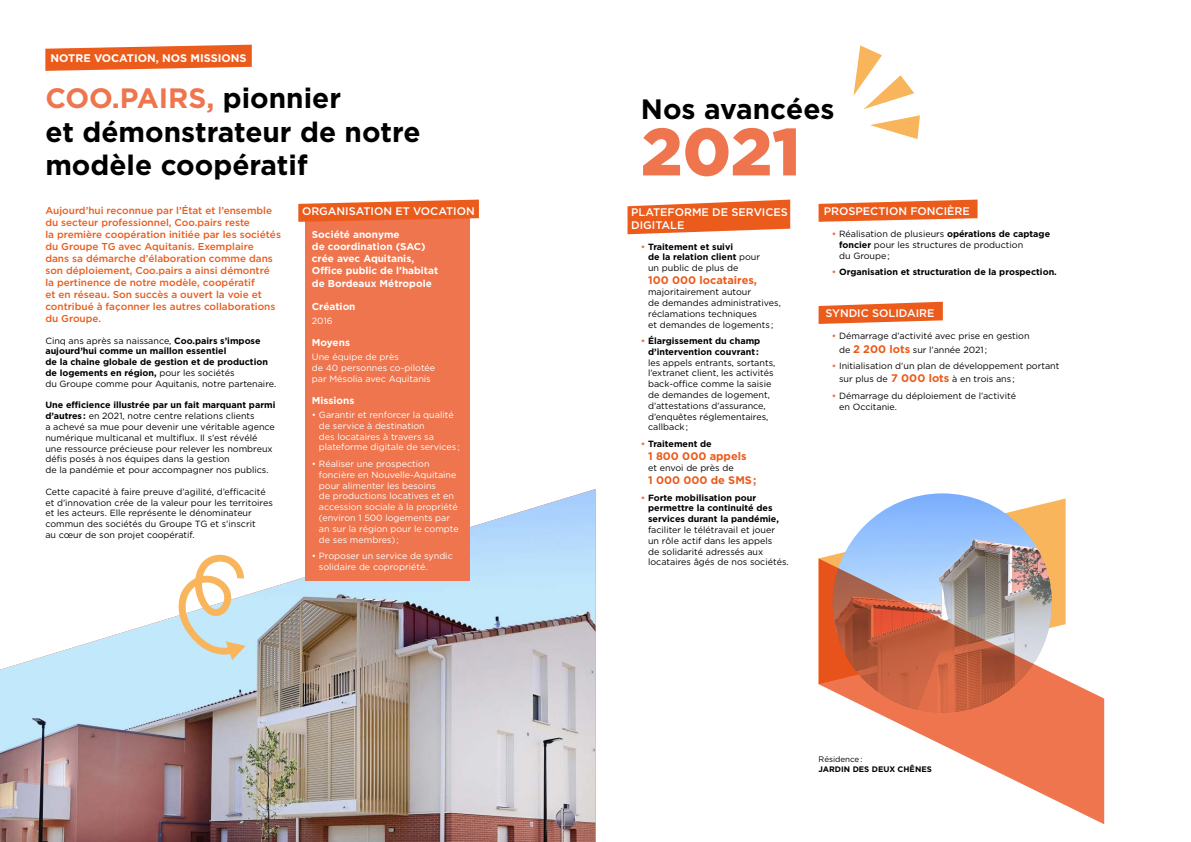
<style>
.page{position:relative;width:1191px;height:842px;background:#fff}
.page>*{position:absolute;margin:0;border:0;box-sizing:border-box;transform-origin:0 0}
.t1{font:900 66.7px "Gotham";color:#ee754d}
.t2{font:700 28px/33.6px "Gotham";color:#000}
.t3{font:500 11px/13.2px "Gotham";color:#fff}
.t4{font:700 11px "Gotham";color:#eb5b1b}
.t5{font:700 11px "Gotham";color:#fff}
.t6{font:500 10px/12px "Gotham";color:#eb5b1b}
.t7{font:700 10px/12px "Gotham";color:#fff}
.t8{font:9px/10.8px "Gotham";color:#000}
.t9{font:700 9px/10.8px "Gotham";color:#000}
.t10{font:9px/10.8px "Gotham";color:#fff}
.t11{font:700 8px "Gotham";color:#000}
.t12{font:8px "Gotham";color:#000}
.s1{color:#ee754d}
.s2{font-weight:400}
.s3{font-weight:700}
.s4{font-weight:700;color:#ee754d}
.s5{font-weight:700;font-size:11px;color:#eb5b1b}
</style>
<div class="page">
<svg style="left:821px;top:498px;width:244px;height:60px"></svg>
<img style="left:0;top:489px;width:595px;height:353px">
<div style="left:305px;top:211px;width:165px;height:370px;background:#ee754d"></div>
<svg style="left:298px;top:200px;width:181px;height:22px;background:#ec6b33"></svg>
<svg style="left:45px;top:45px;width:207px;height:26px;background:#ed733d"></svg>
<svg style="left:627px;top:200px;width:163px;height:34px;background:#ee7540"></svg>
<svg style="left:818px;top:200px;width:159px;height:22px;background:#ee7742"></svg>
<svg style="left:818px;top:302px;width:125px;height:22px;background:#ee7742"></svg>
<svg style="left:178px;top:553px;width:67px;height:107px"></svg>
<svg style="left:870px;top:115px;width:50px;height:24px"></svg>
<svg style="left:853px;top:45px;width:61px;height:64px"></svg>
<svg style="left:832px;top:493px;width:220px;height:220px;background:#92b8ef"></svg>
<svg style="left:818px;top:558px;width:286px;height:266px"></svg>
<p class="t5" style="left:51px;top:52px;width:198px">NOTRE VOCATION, NOS MISSIONS</p>
<h2 class="t2" style="left:45px;top:81px;width:377px"><span class="s1">COO.PAIRS,</span> pionnier<br>et démonstrateur de notre modèle coopératif</h2>
<p class="t6" style="left:45px;top:204px;width:237px">Aujourd’hui reconnue par l’État et l’ensemble du secteur professionnel, Coo.pairs reste<br>la première coopération initiée par les sociétés du Groupe TG avec Aquitanis. Exemplaire<br>dans sa démarche d’élaboration comme dans son déploiement, Coo.pairs a ainsi démontré la pertinence de notre modèle, coopératif<br>et en réseau. Son succès a ouvert la voie et contribué à façonner les autres collaborations du Groupe.</p>
<p class="t9" style="left:45px;top:335px;width:232px"><span class="s2">Cinq ans après sa naissance,</span> Coo.pairs s’impose aujourd’hui comme un maillon essentiel<br>de la chaine globale de gestion et de production de logements en région, <span class="s2">pour les sociétés<br>du Groupe comme pour Aquitanis, notre partenaire.</span></p>
<p class="t8" style="left:45px;top:400px;width:231px"><span class="s3">Une efficience illustrée par un fait marquant parmi d’autres:</span> en 2021, notre centre relations clients<br>a achevé sa mue pour devenir une véritable agence numérique multicanal et multiflux. Il s’est révélé une ressource précieuse pour relever les nombreux défis posés à nos équipes dans la gestion<br>de la pandémie et pour accompagner nos publics.</p>
<p class="t8" style="left:45px;top:486px;width:229px">Cette capacité à faire preuve d’agilité, d’efficacité et d’innovation crée de la valeur pour les territoires et les acteurs. Elle représente le dénominateur commun des sociétés du Groupe TG et s’inscrit<br>au cœur de son projet coopératif.</p>
<p class="t3" style="left:302px;top:204px;width:174px">ORGANISATION ET VOCATION</p>
<p class="t7" style="left:312px;top:228px;width:128px">Société anonyme<br>de coordination (SAC) crée avec Aquitanis,<br>Office public de l’habitat</p>
<p class="t7" style="left:312px;top:277px;width:121px">de Bordeaux Métropole</p>
<p class="t7" style="left:312px;top:300px;width:45px">Création</p>
<p class="t10" style="left:312px;top:315px;width:22px">2016</p>
<p class="t7" style="left:312px;top:337px;width:40px">Moyens</p>
<p class="t10" style="left:312px;top:351px;width:125px">Une équipe de près<br>de 40 personnes co-pilotée par Mésolia avec Aquitanis</p>
<p class="t7" style="left:312px;top:395px;width:44px">Missions</p>
<p class="t10" style="left:319px;top:409px;width:142px;text-indent:-7px">• Garantir et renforcer la qualité de service à destination<br>des locataires à travers sa plateforme digitale de services ;</p>
<p class="t10" style="left:319px;top:458px;width:141px;text-indent:-7px">• Réaliser une prospection foncière en Nouvelle-Aquitaine pour alimenter les besoins<br>de productions locatives et en accession sociale à la propriété (environ 1 500 logements par an sur la région pour le compte de ses membres) ;</p>
<p class="t10" style="left:319px;top:550px;width:135px;text-indent:-7px">• Proposer un service de syndic solidaire de copropriété.</p>
<h2 class="t2" style="left:641px;top:91px;width:195px">Nos avancées</h2>
<h1 class="t1" style="left:641px;top:113px;width:161px">2021</h1>
<p class="t3" style="left:631px;top:205px;width:158px">PLATEFORME DE SERVICES<br>DIGITALE</p>
<p class="t9" style="left:648px;top:241px;width:114px;text-indent:-7px"><span class="s1">•</span> Traitement et suivi<br>de la relation client <span class="s2">pour un public de plus de</span></p>
<p class="t4" style="left:648px;top:274px;width:111px">100 000 locataires,</p>
<p class="t8" style="left:648px;top:286px;width:134px">majoritairement autour<br>de demandes administratives, réclamations techniques<br>et demandes de logements ;</p>
<p class="t9" style="left:641px;top:335px;width:121px;text-align:right"><span class="s1">•</span> Élargissement du champ d’intervention couvrant :</p>
<p class="t8" style="left:648px;top:357px;width:129px">les appels entrants, sortants, l’extranet client, les activités back-office comme la saisie de demandes de logement, d’attestations d’assurance, d’enquêtes réglementaires, callback;</p>
<p class="t9" style="left:641px;top:438px;width:72px"><span class="s1">•</span> Traitement de</p>
<p class="t4" style="left:648px;top:450px;width:100px">1 800 000 appels</p>
<p class="t8" style="left:648px;top:462px;width:87px">et envoi de près de</p>
<p class="t4" style="left:648px;top:474px;width:110px">1 000 000 de SMS;</p>
<p class="t9" style="left:648px;top:492px;width:132px;text-indent:-7px"><span class="s1">•</span> Forte mobilisation pour permettre la continuité des services durant la pandémie,</p>
<p class="t8" style="left:648px;top:524px;width:142px">faciliter le télétravail et jouer<br>un rôle actif dans les appels<br>de solidarité adressés aux locataires âgés de nos sociétés.</p>
<p class="t3" style="left:824px;top:204px;width:147px">PROSPECTION FONCIÈRE</p>
<p class="t8" style="left:839px;top:229px;width:213px;text-indent:-7px"><span class="s4">•</span> Réalisation de plusieurs <span class="s3">opérations de captage foncier</span> pour les structures de production<br>du Groupe;</p>
<p class="t9" style="left:832px;top:267px;width:226px"><span class="s1">•</span> Organisation et structuration de la prospection.</p>
<p class="t3" style="left:825px;top:306px;width:111px">SYNDIC SOLIDAIRE</p>
<p class="t8" style="left:839px;top:329px;width:192px;line-height:13.2px;text-indent:-7px"><span class="s4">•</span> Démarrage d’activité avec prise en gestion de <span class="s5">2 200 lots</span> sur l’année 2021;</p>
<p class="t8" style="left:839px;top:359px;width:222px;line-height:13.2px;text-indent:-7px"><span class="s4">•</span> Initialisation d’un plan de développement portant sur plus de <span class="s5">7 000 lots</span> à en trois ans ;</p>
<p class="t8" style="left:839px;top:390px;width:178px;text-indent:-7px"><span class="s4">•</span> Démarrage du déploiement de l’activité en Occitanie.</p>
<p class="t12" style="left:818px;top:755px;width:45px">Résidence:</p>
<p class="t11" style="left:818px;top:764px;width:115px">JARDIN DES DEUX CHÊNES</p>
</div>
